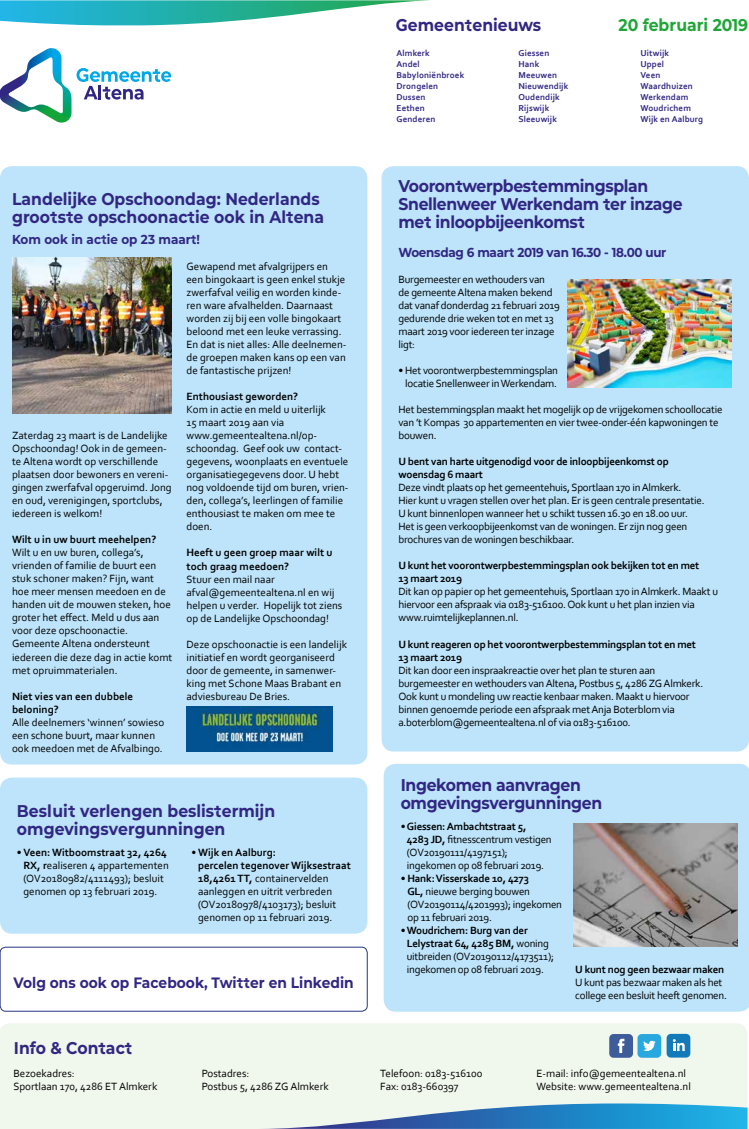
<style>
.page{position:relative;width:749px;height:1129px;background:#fff}
.page>*{position:absolute;margin:0;border:0;box-sizing:border-box;transform-origin:0 0}
.t1{font:700 17px/18px "Mont Altena";letter-spacing:-.005em;color:#312783}
.t2{font:700 17px "Mont Altena";color:#1fa637}
.t3{font:700 15px "Mont Altena";color:#312783}
.t4{font:700 13px "Mont Altena";letter-spacing:-.02em;color:#312783}
.t5{font:700 13px "Mont Altena";color:#312783}
.t6{font:11px/13px "Corbel";color:#000}
.t7{font:11px/13px "Corbel";letter-spacing:-.02em;color:#000}
.t8{font:700 11px/13px "Corbel";letter-spacing:-.02em;color:#000}
.t9{font:700 11px/13px "Corbel";color:#000}
.t10{font:700 9px/11px "Corbel";letter-spacing:.015em;color:#312783}
.s1{font-weight:700}
</style>
<div class="page">
<div style="left:0;top:166px;width:367px;height:598px;background:#bde4fa;border-radius:12px"></div>
<img style="left:12px;top:257px;width:160px;height:156px">
<svg style="left:0;top:48px;width:171px;height:75px"></svg>
<svg style="left:0;top:0;width:430px;height:25px"></svg>
<div style="left:0;top:1023px;width:747px;height:105px;background:#f0f7ed"></div>
<svg style="left:258px;top:1091px;width:489px;height:37px;background:#96c5db"></svg>
<div style="left:0;top:946px;width:367px;height:65px;border:1px solid #283583;border-radius:6px"></div>
<img style="left:186px;top:706px;width:146px;height:45px">
<div style="left:637px;top:1033px;width:24px;height:24px;background:#29a8e0;border-radius:4px"></div>
<svg style="left:643px;top:1040px;width:12px;height:10px"></svg>
<div style="left:609px;top:1033px;width:23px;height:24px;background:#3d5c99;border-radius:4px"></div>
<svg style="left:617px;top:1038px;width:7px;height:14px"></svg>
<div style="left:666px;top:1033px;width:24px;height:24px;background:#127ab8;border-radius:4px"></div>
<svg style="left:672px;top:1039px;width:12px;height:11px"></svg>
<div style="left:383px;top:763px;width:365px;height:248px;background:#bde4fa"></div>
<img style="left:573px;top:823px;width:164px;height:123px">
<div style="left:381px;top:166px;width:367px;height:585px;background:#bde4fa;border-radius:12px"></div>
<img style="left:567px;top:279px;width:164px;height:108px">
<div style="left:0;top:777px;width:367px;height:156px;background:#bde4fa;border-radius:12px"></div>
<h1 class="t1" style="left:395px;top:15px;width:147px">Gemeentenieuws</h1>
<h1 class="t2" style="left:618px;top:13px;width:131px">20 februari 2019</h1>
<h1 class="t1" style="left:12px;top:189px;width:313px">Landelijke Opschoondag: Nederlands grootste opschoonactie ook in Altena</h1>
<p class="t5" style="left:12px;top:230px;width:189px">Kom ook in actie op 23 maart!</p>
<p class="t6" style="left:12px;top:429px;width:161px">Zaterdag 23 maart is de Landelijke<br>Opschoondag! Ook in de gemeen&shy;te Altena wordt op verschillende plaatsen door bewoners en vereni&shy;gingen zwerfafval opgeruimd. Jong en oud, verenigingen, sportclubs, iedereen is welkom!</p>
<p class="t9" style="left:12px;top:533px;width:146px">Wilt u in uw buurt meehelpen?</p>
<p class="t6" style="left:12px;top:546px;width:162px">Wilt u en uw buren, collega’s, vrienden of familie de buurt een stuk schoner maken? Fijn, want hoe meer mensen meedoen en de handen uit de mouwen steken, hoe groter het effect. Meld u dus aan voor deze opschoonactie.<br>Gemeente Altena ondersteunt iedereen die deze dag in actie komt met opruimmaterialen.</p>
<p class="t9" style="left:12px;top:689px;width:123px">Niet vies van een dubbele beloning?</p>
<p class="t6" style="left:12px;top:715px;width:154px">Alle deelnemers ‘winnen’ sowieso een schone buurt, maar kunnen ook meedoen met de Afvalbingo.</p>
<p class="t6" style="left:186px;top:260px;width:161px">Gewapend met afvalgrijpers en een bingokaart is geen enkel stukje zwerfafval veilig en worden kinde&shy;ren ware afvalhelden. Daarnaast worden zij bij een volle bingokaart beloond met een leuke verrassing.<br>En dat is niet alles: Alle deelnemen&shy;de groepen maken kans op een van de fantastische prijzen!</p>
<p class="t9" style="left:186px;top:390px;width:113px">Enthousiast geworden?</p>
<p class="t6" style="left:186px;top:403px;width:164px">Kom in actie en meld u uiterlijk<br>15 maart 2019 aan via www.gemeentealtena.nl/op&shy;schoondag. Geef ook uw contact&shy;gegevens, woonplaats en eventuele organisatiegegevens door. U hebt nog voldoende tijd om buren, vrien&shy;den, collega’s, leerlingen of familie enthousiast te maken om mee te doen.</p>
<p class="t9" style="left:186px;top:546px;width:147px">Heeft u geen groep maar wilt u toch graag meedoen?</p>
<p class="t6" style="left:186px;top:572px;width:157px">Stuur een mail naar afval@gemeentealtena.nl en wij helpen u verder. Hopelijk tot ziens op de Landelijke Opschoondag!</p>
<p class="t6" style="left:186px;top:637px;width:162px">Deze opschoonactie is een landelijk initiatief en wordt georganiseerd door de gemeente, in samenwer&shy;king met Schone Maas Brabant en adviesbureau De Bries.</p>
<h1 class="t1" style="left:17px;top:800px;width:259px">Besluit verlengen beslistermijn omgevingsvergunningen</h1>
<p class="t6" style="left:17px;top:845px;width:153px;text-align:center"><span class="s1">• Veen: Witboomstraat 32, 4264<br>RX, r</span>ealiseren 4 appartementen (OV20180982/4111493); besluit genomen op 13 februari 2019.</p>
<p class="t6" style="left:198px;top:845px;width:154px;text-indent:-7px"><span class="s1">• Wijk en Aalburg:<br>percelen tegenover Wijksestraat<br>18,4261 TT,</span> containervelden aanleggen en uitrit verbreden (OV20180978/4103173); besluit genomen op 11 februari 2019.</p>
<h2 class="t3" style="left:14px;top:971px;width:341px">Volg ons ook op Facebook, Twitter en Linkedin</h2>
<h1 class="t1" style="left:14px;top:1037px;width:120px">Info &amp; Contact</h1>
<p class="t10" style="left:396px;top:48px;width:69px">Almkerk<br>Andel<br>Babyloniënbroek<br>Drongelen<br>Dussen<br>Eethen<br>Genderen</p>
<p class="t10" style="left:518px;top:48px;width:51px">Giessen<br>Hank<br>Meeuwen<br>Nieuwendijk<br>Oudendijk<br>Rijswijk<br>Sleeuwijk</p>
<p class="t10" style="left:640px;top:48px;width:64px">Uitwijk<br>Uppel<br>Veen<br>Waardhuizen<br>Werkendam<br>Woudrichem<br>Wijk en Aalburg</p>
<h1 class="t1" style="left:398px;top:176px;width:286px">Voorontwerpbestemmingsplan<br>Snellenweer Werkendam ter inzage met inloopbijeenkomst</h1>
<p class="t4" style="left:398px;top:243px;width:269px">Woensdag 6 maart 2019 van 16.30 - 18.00 uur</p>
<p class="t7" style="left:398px;top:273px;width:163px">Burgemeester en wethouders van<br>de gemeente Altena maken bekend dat vanaf donderdag 21 februari 2019 gedurende drie weken tot en met 13 maart 2019 voor iedereen ter inzage ligt:</p>
<p class="t7" style="left:398px;top:364px;width:161px;text-align:center">• Het voorontwerpbestemmingsplan locatie Snellenweer in Werkendam.</p>
<p class="t7" style="left:398px;top:403px;width:325px">Het bestemmingsplan maakt het mogelijk op de vrijgekomen schoollocatie van ’t Kompas 30 appartementen en vier twee-onder-één kapwoningen te bouwen.</p>
<p class="t8" style="left:398px;top:455px;width:272px">U bent van harte uitgenodigd voor de inloopbijeenkomst op woensdag 6 maart</p>
<p class="t7" style="left:398px;top:481px;width:307px">Deze vindt plaats op het gemeentehuis, Sportlaan 170 in Almkerk.<br>Hier kunt u vragen stellen over het plan. Er is geen centrale presentatie.<br>U kunt binnenlopen wanneer het u schikt tussen 16.30 en 18.00 uur.<br>Het is geen verkoopbijeenkomst van de woningen. Er zijn nog geen brochures van de woningen beschikbaar.</p>
<p class="t8" style="left:398px;top:559px;width:302px">U kunt het voorontwerpbestemmingsplan ook bekijken tot en met<br>13 maart 2019</p>
<p class="t7" style="left:398px;top:585px;width:321px">Dit kan op papier op het gemeentehuis, Sportlaan 170 in Almkerk. Maakt u hiervoor een afspraak via 0183-516100. Ook kunt u het plan inzien via www.ruimtelijkeplannen.nl.</p>
<p class="t8" style="left:398px;top:637px;width:299px">U kunt reageren op het voorontwerpbestemmingsplan tot en met<br>13 maart 2019</p>
<p class="t7" style="left:398px;top:663px;width:306px">Dit kan door een inspraakreactie over het plan te sturen aan burgemeester en wethouders van Altena, Postbus 5, 4286 ZG Almkerk.<br>Ook kunt u mondeling uw reactie kenbaar maken. Maakt u hiervoor binnen genoemde periode een afspraak met Anja Boterblom via a.boterblom@gemeentealtena.nl of via 0183-516100.</p>
<h1 class="t1" style="left:400px;top:774px;width:203px">Ingekomen aanvragen omgevingsvergunningen</h1>
<p class="t7" style="left:407px;top:819px;width:146px;text-indent:-6px"><span class="s1">• Giessen: Ambachtstraat 5,<br>4283 JD,</span> fitnesscentrum vestigen (OV20190111/4197151); ingekomen op 08 februari 2019.</p>
<p class="t7" style="left:407px;top:871px;width:156px;text-indent:-7px"><span class="s1">• Hank: Visserskade 10, 4273<br>GL,</span> nieuwe berging bouwen (OV20190114/4201993); ingekomen op 11 februari 2019.</p>
<p class="t7" style="left:406px;top:923px;width:149px;text-indent:-6px"><span class="s1">• Woudrichem: Burg van der<br>Lelystraat 64, 4285 BM,</span> woning uitbreiden (OV20190112/4173511); ingekomen op 08 februari 2019.</p>
<p class="t8" style="left:575px;top:962px;width:151px">U kunt nog geen bezwaar maken</p>
<p class="t7" style="left:575px;top:975px;width:153px">U kunt pas bezwaar maken als het college een besluit heeft genomen.</p>
<p class="t6" style="left:13px;top:1066px;width:145px">Bezoekadres:<br>Sportlaan 170, 4286 ET Almkerk</p>
<p class="t6" style="left:380px;top:1066px;width:104px">Telefoon: 0183-516100<br>Fax: 0183-660397</p>
<p class="t6" style="left:536px;top:1066px;width:156px">E-mail: info@gemeentealtena.nl<br>Website: www.gemeentealtena.nl</p>
<p class="t6" style="left:202px;top:1066px;width:128px">Postadres:<br>Postbus 5, 4286 ZG Almkerk</p>
</div>
